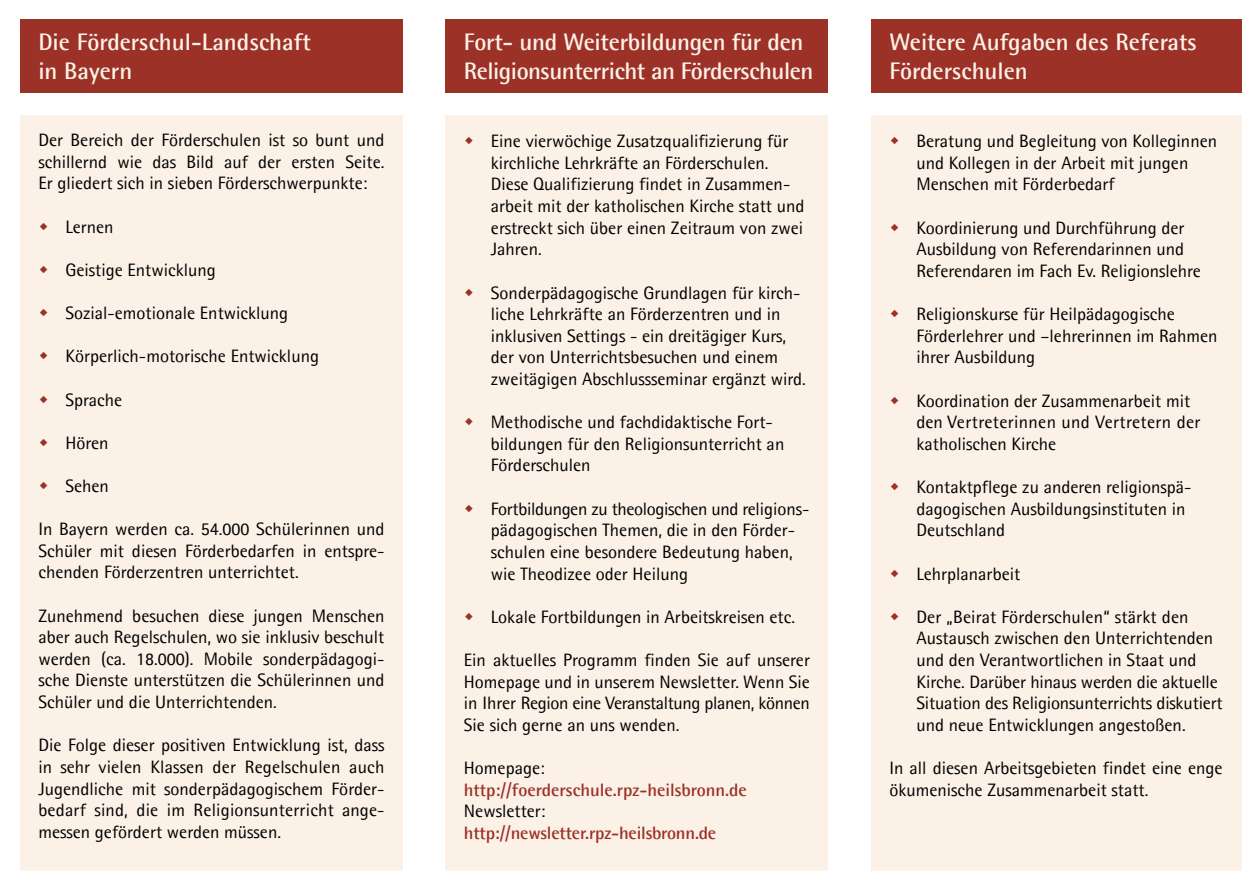
<style>
.page{position:relative;width:1259px;height:892px;background:#fff}
.page>*{position:absolute;margin:0;border:0;box-sizing:border-box;transform-origin:0 0}
.t1{font:700 24px/28.8px "Agfa Rotis Semisans";letter-spacing:-.01em;color:#fbf1e6}
.t2{font:18px/21.6px "Agfa Rotis Semisans";color:#000}
.t3{font:700 18px "Agfa Rotis Semisans";letter-spacing:-.01em;color:#9c3128}
</style>
<div class="page">
<div style="left:20px;top:116px;width:383px;height:754px;background:#fbf1e6"></div>
<div style="left:445px;top:116px;width:383px;height:754px;background:#fbf1e6"></div>
<div style="left:870px;top:116px;width:370px;height:754px;background:#fbf1e6"></div>
<div style="left:20px;top:20px;width:383px;height:73px;background:#9c3128"></div>
<div style="left:445px;top:20px;width:383px;height:73px;background:#9c3128"></div>
<div style="left:870px;top:20px;width:370px;height:73px;background:#9c3128"></div>
<h1 class="t1" style="left:38px;top:27px;width:274px">Die Förderschul-Landschaft in Bayern</h1>
<h1 class="t1" style="left:464px;top:27px;width:351px">Fort- und Weiterbildungen für den<br>Religionsunterricht an Förderschulen</h1>
<h1 class="t1" style="left:889px;top:27px;width:309px">Weitere Aufgaben des Referats<br>Förderschulen</h1>
<p class="t2" style="left:38px;top:129px;width:347px;text-align:justify">Der Bereich der Förderschulen ist so bunt und schillernd wie das Bild auf der ersten Seite.<br>Er gliedert sich in sieben Förderschwerpunkte:</p>
<p class="t2" style="left:65px;top:215px;width:50px">Lernen</p>
<p class="t2" style="left:65px;top:259px;width:152px">Geistige Entwicklung</p>
<p class="t2" style="left:65px;top:302px;width:224px">Sozial-emotionale Entwicklung</p>
<p class="t2" style="left:65px;top:345px;width:255px">Körperlich-motorische Entwicklung</p>
<p class="t2" style="left:65px;top:388px;width:58px">Sprache</p>
<p class="t2" style="left:65px;top:431px;width:45px">Hören</p>
<p class="t2" style="left:65px;top:475px;width:45px">Sehen</p>
<p class="t2" style="left:38px;top:518px;width:347px;text-align:justify">In Bayern werden ca. 54.000 Schülerinnen und Schüler mit diesen Förderbedarfen in entspre&shy;chenden Förderzentren unterrichtet.</p>
<p class="t2" style="left:38px;top:604px;width:347px;text-align:justify">Zunehmend besuchen diese jungen Menschen aber auch Regelschulen, wo sie inklusiv beschult werden (ca. 18.000). Mobile sonderpädagogi&shy;sche Dienste unterstützen die Schülerinnen und Schüler und die Unterrichtenden.</p>
<p class="t2" style="left:38px;top:734px;width:347px;text-align:justify">Die Folge dieser positiven Entwicklung ist, dass in sehr vielen Klassen der Regelschulen auch Jugendliche mit sonderpädagogischem Förder&shy;bedarf sind, die im Religionsunterricht ange&shy;messen gefördert werden müssen.</p>
<p class="t2" style="left:491px;top:130px;width:315px">Eine vierwöchige Zusatzqualifizierung für kirchliche Lehrkräfte an Förderschulen.<br>Diese Qualifizierung findet in Zusammen&shy;arbeit mit der katholischen Kirche statt und erstreckt sich über einen Zeitraum von zwei Jahren.</p>
<p class="t2" style="left:491px;top:281px;width:316px">Sonderpädagogische Grundlagen für kirch&shy;liche Lehrkräfte an Förderzentren und in inklusiven Settings - ein dreitägiger Kurs, der von Unterrichtsbesuchen und einem zweitägigen Abschlussseminar ergänzt wird.</p>
<p class="t2" style="left:491px;top:411px;width:295px">Methodische und fachdidaktische Fort&shy;bildungen für den Religionsunterricht an<br>Förderschulen</p>
<p class="t2" style="left:491px;top:497px;width:320px">Fortbildungen zu theologischen und religions&shy;pädagogischen Themen, die in den Förder&shy;schulen eine besondere Bedeutung haben, wie Theodizee oder Heilung</p>
<p class="t2" style="left:491px;top:605px;width:306px">Lokale Fortbildungen in Arbeitskreisen etc.</p>
<p class="t2" style="left:464px;top:649px;width:347px;text-align:justify">Ein aktuelles Programm finden Sie auf unserer Homepage und in unserem Newsletter. Wenn Sie in Ihrer Region eine Veranstaltung planen, können Sie sich gerne an uns wenden.</p>
<p class="t2" style="left:464px;top:757px;width:82px">Homepage:</p>
<p class="t3" style="left:464px;top:778px;width:284px">http://foerderschule.rpz-heilsbronn.de</p>
<p class="t2" style="left:464px;top:800px;width:83px">Newsletter:</p>
<p class="t3" style="left:464px;top:821px;width:254px">http://newsletter.rpz-heilsbronn.de</p>
<p class="t2" style="left:916px;top:130px;width:302px">Beratung und Begleitung von Kolleginnen und Kollegen in der Arbeit mit jungen<br>Menschen mit Förderbedarf</p>
<p class="t2" style="left:916px;top:217px;width:286px">Koordinierung und Durchführung der<br>Ausbildung von Referendarinnen und<br>Referendaren im Fach Ev. Religionslehre</p>
<p class="t2" style="left:916px;top:303px;width:302px">Religionskurse für Heilpädagogische<br>Förderlehrer und –lehrerinnen im Rahmen ihrer Ausbildung</p>
<p class="t2" style="left:916px;top:389px;width:285px">Koordination der Zusammenarbeit mit den Vertreterinnen und Vertretern der katholischen Kirche</p>
<p class="t2" style="left:916px;top:476px;width:276px">Kontaktpflege zu anderen religionspä&shy;dagogischen Ausbildungsinstituten in<br>Deutschland</p>
<p class="t2" style="left:916px;top:562px;width:105px">Lehrplanarbeit</p>
<p class="t2" style="left:916px;top:605px;width:308px">Der „Beirat Förderschulen“ stärkt den Austausch zwischen den Unterrichtenden und den Verantwortlichen in Staat und Kirche. Darüber hinaus werden die aktuelle Situation des Religionsunterrichts diskutiert und neue Entwicklungen angestoßen.</p>
<p class="t2" style="left:889px;top:757px;width:335px">In all diesen Arbeitsgebieten findet eine enge ökumenische Zusammenarbeit statt.</p>
</div>
